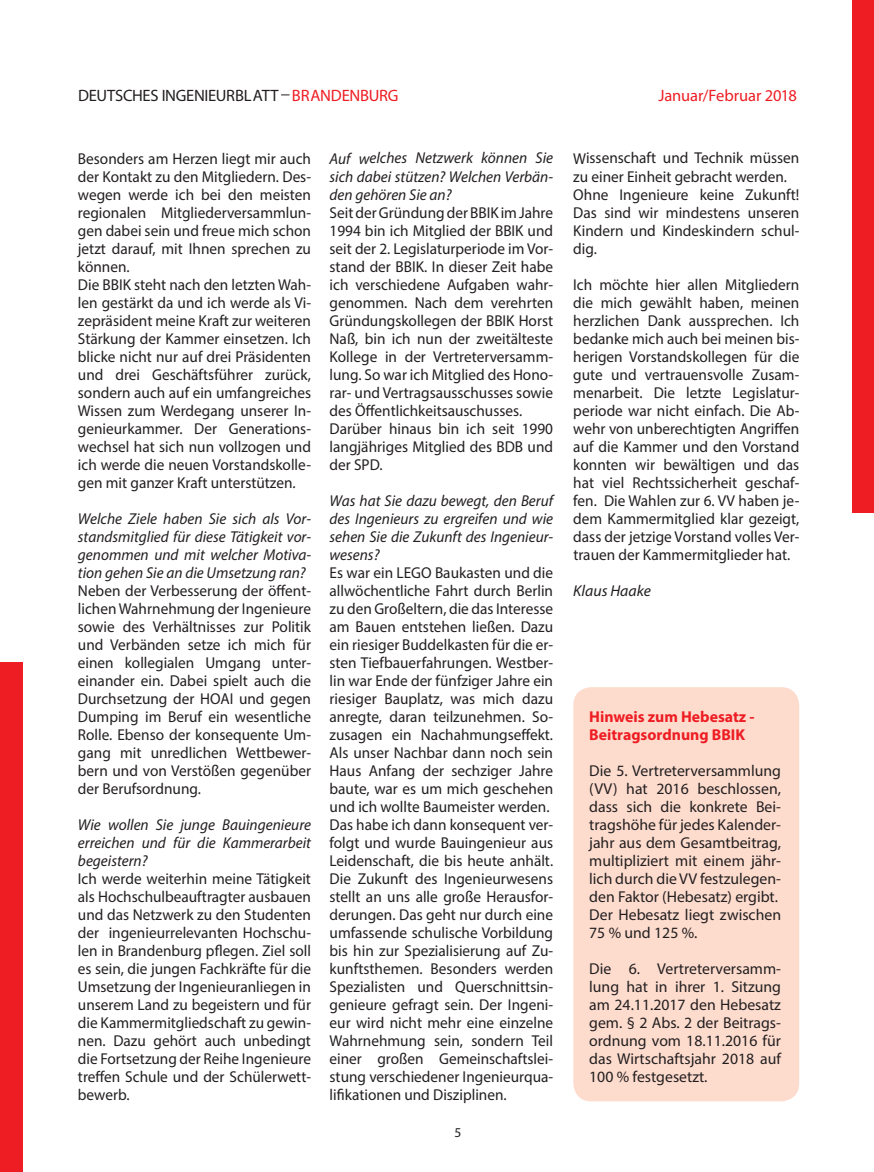
<style>
.page{position:relative;width:874px;height:1172px;background:#fff}
.page>*{position:absolute;margin:0;border:0;box-sizing:border-box;transform-origin:0 0}
.t1{font:16.5px "Myriad Pro";letter-spacing:-.015em;color:#231f20}
.t2{font:16.5px "Myriad Pro";letter-spacing:-.005em;color:#ee1d23}
.t3{font:15.75px/18px "Myriad Pro";color:#231f20}
.t4{font:italic 15.75px/18px "Myriad Pro";color:#231f20;text-align:justify}
.t5{font:700 15.75px/18px "Myriad Pro";color:#ee1d23}
.t6{font:13.5px "Myriad Pro";color:#231f20}
.s1{color:#ee1d23}
</style>
<div class="page">
<div style="left:852px;top:0;width:22px;height:513px;background:#ee1d23"></div>
<div style="left:0;top:661px;width:23px;height:510px;background:#ee1d23"></div>
<div style="left:573px;top:687px;width:226px;height:414px;background:#fddcce;border-radius:18px"></div>
<p class="t1" style="left:78px;top:86px;width:322px">DEUTSCHES INGENIEURBLATT <span class="s1">BRANDENBURG</span></p>
<p class="t2" style="left:658px;top:86px;width:140px">Januar/Februar 2018</p>
<p class="t3" style="left:78px;top:149px;width:235px">Besonders am Herzen liegt mir auch der Kontakt zu den Mitgliedern. Des&shy;wegen werde ich bei den meisten regionalen Mitgliederversammlun&shy;gen dabei sein und freue mich schon jetzt darauf, mit Ihnen sprechen zu können.<br>Die BBIK steht nach den letzten Wah&shy;len gestärkt da und ich werde als Vi&shy;zepräsident meine Kraft zur weiteren Stärkung der Kammer einsetzen. Ich blicke nicht nur auf drei Präsidenten und drei Geschäftsführer zurück, sondern auch auf ein umfangreiches Wissen zum Werdegang unserer In&shy;genieurkammer. Der Generations&shy;wechsel hat sich nun vollzogen und ich werde die neuen Vorstandskolle&shy;gen mit ganzer Kraft unterstützen.</p>
<p class="t4" style="left:78px;top:509px;width:235px">Welche Ziele haben Sie sich als Vor&shy;standsmitglied für diese Tätigkeit vor&shy;genommen und mit welcher Motiva&shy;tion gehen Sie an die Umsetzung ran?</p>
<p class="t3" style="left:78px;top:581px;width:235px;text-align:justify">Neben der Verbesserung der öffent&shy;lichen Wahrnehmung der Ingenieure sowie des Verhältnisses zur Politik und Verbänden setze ich mich für einen kollegialen Umgang unter&shy;einander ein. Dabei spielt auch die Durchsetzung der HOAI und gegen Dumping im Beruf ein wesentliche Rolle. Ebenso der konsequente Um&shy;gang mit unredlichen Wettbewer&shy;bern und von Verstößen gegenüber der Berufsordnung.</p>
<p class="t4" style="left:78px;top:815px;width:235px">Wie wollen Sie junge Bauingenieure erreichen und für die Kammerarbeit begeistern?</p>
<p class="t3" style="left:78px;top:869px;width:235px;text-align:justify">Ich werde weiterhin meine Tätigkeit als Hochschulbeauftragter ausbauen und das Netzwerk zu den Studenten der ingenieurrelevanten Hochschu&shy;len in Brandenburg pflegen. Ziel soll es sein, die jungen Fachkräfte für die Umsetzung der Ingenieuranliegen in unserem Land zu begeistern und für die Kammermitgliedschaft zu gewin&shy;nen. Dazu gehört auch unbedingt die Fortsetzung der Reihe Ingenieure treffen Schule und der Schülerwett&shy;bewerb.</p>
<p class="t4" style="left:329px;top:149px;width:225px">Auf welches Netzwerk können Sie sich dabei stützen? Welchen Verbän&shy;den gehören Sie an?</p>
<p class="t3" style="left:329px;top:203px;width:225px">Seit der Gründung der BBIK im Jahre<br>1994 bin ich Mitglied der BBIK und seit der 2. Legislaturperiode im Vor&shy;stand der BBIK. In dieser Zeit habe ich verschiedene Aufgaben wahr&shy;genommen. Nach dem verehrten<br>Gründungskollegen der BBIK Horst<br>Naß, bin ich nun der zweitälteste<br>Kollege in der Vertreterversamm&shy;lung. So war ich Mitglied des Hono&shy;rar- und Vertragsausschusses sowie des Öffentlichkeitsauschusses.<br>Darüber hinaus bin ich seit 1990 langjähriges Mitglied des BDB und der SPD.</p>
<p class="t4" style="left:329px;top:491px;width:225px">Was hat Sie dazu bewegt, den Beruf des Ingenieurs zu ergreifen und wie sehen Sie die Zukunft des Ingenieur&shy;wesens?</p>
<p class="t3" style="left:329px;top:563px;width:225px">Es war ein LEGO Baukasten und die allwöchentliche Fahrt durch Berlin zu den Großeltern, die das Interesse am Bauen entstehen ließen. Dazu ein riesiger Buddelkasten für die er&shy;sten Tiefbauerfahrungen. Westber&shy;lin war Ende der fünfziger Jahre ein riesiger Bauplatz, was mich dazu anregte, daran teilzunehmen. So&shy;zusagen ein Nachahmungseffekt.<br>Als unser Nachbar dann noch sein Haus Anfang der sechziger Jahre baute, war es um mich geschehen und ich wollte Baumeister werden.<br>Das habe ich dann konsequent ver&shy;folgt und wurde Bauingenieur aus Leidenschaft, die bis heute anhält.<br>Die Zukunft des Ingenieurwesens stellt an uns alle große Herausfor&shy;derungen. Das geht nur durch eine umfassende schulische Vorbildung bis hin zur Spezialisierung auf Zu&shy;kunftsthemen. Besonders werden Spezialisten und Querschnittsin&shy;genieure gefragt sein. Der Ingeni&shy;eur wird nicht mehr eine einzelne Wahrnehmung sein, sondern Teil einer großen Gemeinschaftslei&shy;stung verschiedener Ingenieurqua&shy;lifikationen und Disziplinen.</p>
<p class="t6" style="left:454px;top:1123px;width:8px">5</p>
<p class="t3" style="left:573px;top:149px;width:227px">Wissenschaft und Technik müssen zu einer Einheit gebracht werden.<br>Ohne Ingenieure keine Zukunft!<br>Das sind wir mindestens unseren<br>Kindern und Kindeskindern schul&shy;dig.</p>
<p class="t3" style="left:573px;top:275px;width:228px;text-align:justify">Ich möchte hier allen Mitgliedern die mich gewählt haben, meinen herzlichen Dank aussprechen. Ich bedanke mich auch bei meinen bis&shy;herigen Vorstandskollegen für die gute und vertrauensvolle Zusam&shy;menarbeit. Die letzte Legislatur&shy;periode war nicht einfach. Die Ab&shy;wehr von unberechtigten Angriffen auf die Kammer und den Vorstand konnten wir bewältigen und das hat viel Rechtssicherheit geschaf&shy;fen. Die Wahlen zur 6. VV haben je&shy;dem Kammermitglied klar gezeigt, dass der jetzige Vorstand volles Ver&shy;trauen der Kammermitglieder hat.</p>
<p class="t4" style="left:573px;top:581px;width:79px">Klaus Haake</p>
<p class="t5" style="left:589px;top:707px;width:167px">Hinweis zum Hebesatz -<br>Beitragsordnung BBIK</p>
<p class="t3" style="left:589px;top:761px;width:193px">Die 5. Vertreterversammlung (VV) hat 2016 beschlossen, dass sich die konkrete Bei&shy;tragshöhe für jedes Kalender&shy;jahr aus dem Gesamtbeitrag, multipliziert mit einem jähr&shy;lich durch die VV festzulegen&shy;den Faktor (Hebesatz) ergibt.<br>Der Hebesatz liegt zwischen<br>75 % und 125 %.</p>
<p class="t3" style="left:589px;top:959px;width:193px;text-align:justify">Die 6. Vertreterversamm&shy;lung hat in ihrer 1. Sitzung am 24.11.2017 den Hebesatz gem. § 2 Abs. 2 der Beitrags&shy;ordnung vom 18.11.2016 für das Wirtschaftsjahr 2018 auf 100 % festgesetzt.</p>
</div>
